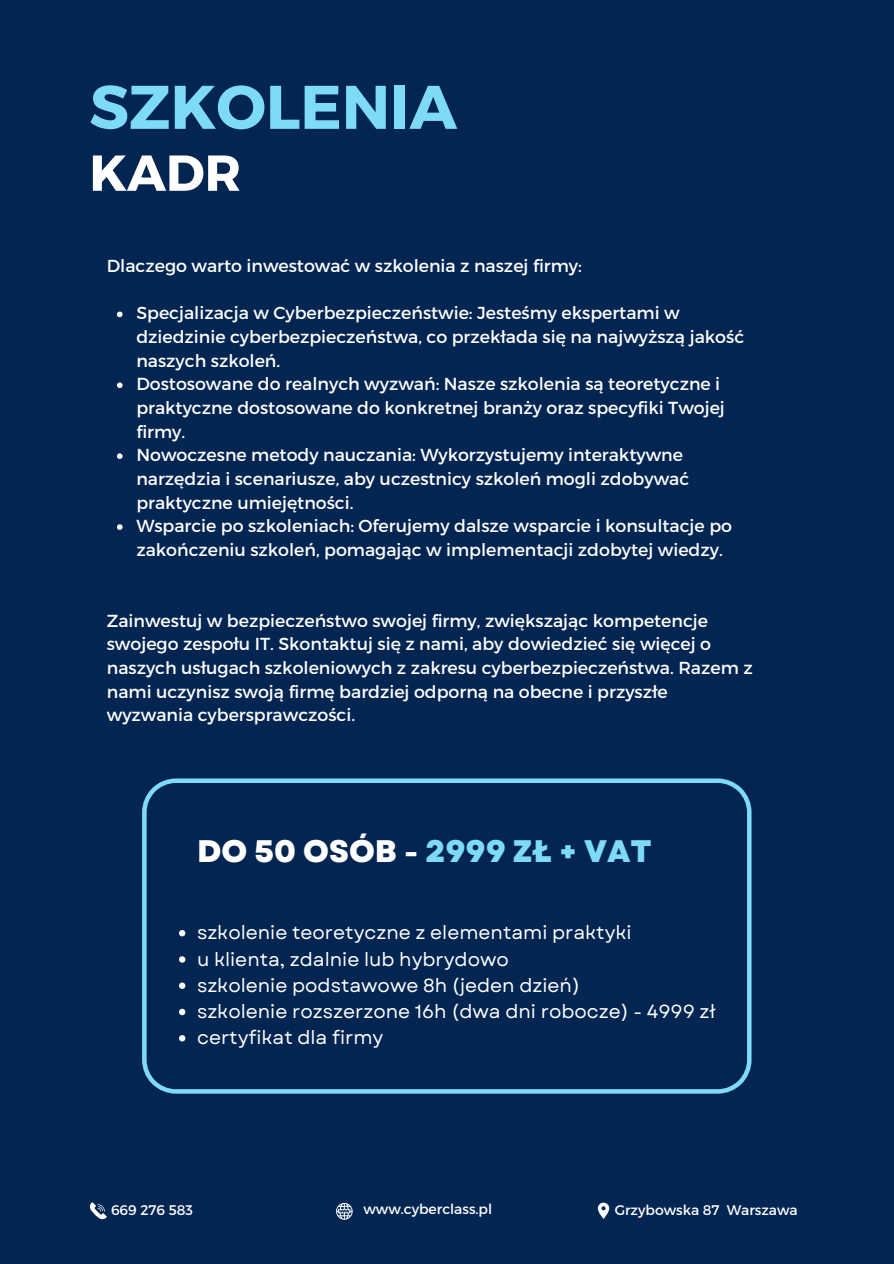
<style>
.page{position:relative;width:894px;height:1264px;background:#fff}
.page>*{position:absolute;margin:0;border:0;box-sizing:border-box;transform-origin:0 0}
.t1{font:700 61.5px "Montserrat";color:#7edbf8}
.t2{font:700 50.4px "Montserrat";color:#fff}
.t3{font:800 31.05px "Garet";color:#7edbf8}
.t4{font:18.9px "Garet";color:#fff}
.t5{font:17.4px/23.7px "Montserrat";color:#fff}
.t6{font:13.95px "Montserrat";color:#fff}
.s1{color:#fff}
</style>
<div class="page">
<div style="left:0;top:0;width:893px;height:1263px;background:#032552"></div>
<svg style="left:117px;top:311px;width:5px;height:6px"></svg>
<svg style="left:117px;top:382px;width:5px;height:6px"></svg>
<svg style="left:117px;top:453px;width:5px;height:6px"></svg>
<svg style="left:117px;top:524px;width:5px;height:6px"></svg>
<svg style="left:142px;top:778px;width:609px;height:315px"></svg>
<svg style="left:179px;top:930px;width:6px;height:6px"></svg>
<svg style="left:179px;top:956px;width:6px;height:6px"></svg>
<svg style="left:179px;top:982px;width:6px;height:6px"></svg>
<svg style="left:179px;top:1008px;width:6px;height:7px"></svg>
<svg style="left:179px;top:1035px;width:6px;height:6px"></svg>
<svg style="left:90px;top:1202px;width:16px;height:17px"></svg>
<svg style="left:336px;top:1202px;width:16px;height:17px"></svg>
<svg style="left:597px;top:1202px;width:12px;height:16px"></svg>
<h1 class="t1" style="left:89px;top:67px;width:369px">SZKOLENIA</h1>
<h2 class="t2" style="left:89px;top:140px;width:153px">KADR</h2>
<h4 class="t5" style="left:107px;top:253px;width:476px">Dlaczego warto inwestować w szkolenia z naszej firmy:</h4>
<p class="t5" style="left:136px;top:300px;width:609px">Specjalizacja w Cyberbezpieczeństwie: Jesteśmy ekspertami w dziedzinie cyberbezpieczeństwa, co przekłada się na najwyższą jakość naszych szkoleń.</p>
<p class="t5" style="left:136px;top:371px;width:590px">Dostosowane do realnych wyzwań: Nasze szkolenia są teoretyczne i praktyczne dostosowane do konkretnej branży oraz specyfiki Twojej firmy.</p>
<p class="t5" style="left:136px;top:442px;width:554px">Nowoczesne metody nauczania: Wykorzystujemy interaktywne narzędzia i scenariusze, aby uczestnicy szkoleń mogli zdobywać praktyczne umiejętności.</p>
<p class="t5" style="left:136px;top:513px;width:597px">Wsparcie po szkoleniach: Oferujemy dalsze wsparcie i konsultacje po zakończeniu szkoleń, pomagając w implementacji zdobytej wiedzy.</p>
<h4 class="t5" style="left:107px;top:607px;width:647px">Zainwestuj w bezpieczeństwo swojej firmy, zwiększając kompetencje swojego zespołu IT. Skontaktuj się z nami, aby dowiedzieć się więcej o naszych usługach szkoleniowych z zakresu cyberbezpieczeństwa. Razem z nami uczynisz swoją firmę bardziej odporną na obecne i przyszłe wyzwania cybersprawczości.</h4>
<h3 class="t3" style="left:197px;top:828px;width:456px"><span class="s1">DO 50 OSÓB -</span> 2999 ZŁ + VAT</h3>
<p class="t4" style="left:197px;top:919px;width:436px">szkolenie teoretyczne z elementami praktyki</p>
<p class="t4" style="left:197px;top:945px;width:313px">u klienta, zdalnie lub hybrydowo</p>
<p class="t4" style="left:197px;top:971px;width:384px">szkolenie podstawowe 8h (jeden dzień)</p>
<p class="t4" style="left:197px;top:997px;width:520px">szkolenie rozszerzone 16h (dwa dni robocze) - 4999 zł</p>
<p class="t4" style="left:197px;top:1024px;width:188px">certyfikat dla firmy</p>
<p class="t6" style="left:111px;top:1200px;width:83px">669 276 583</p>
<p class="t6" style="left:363px;top:1200px;width:130px">www.cyberclass.pl</p>
<p class="t6" style="left:614px;top:1200px;width:184px">Grzybowska 87 Warszawa</p>
</div>
